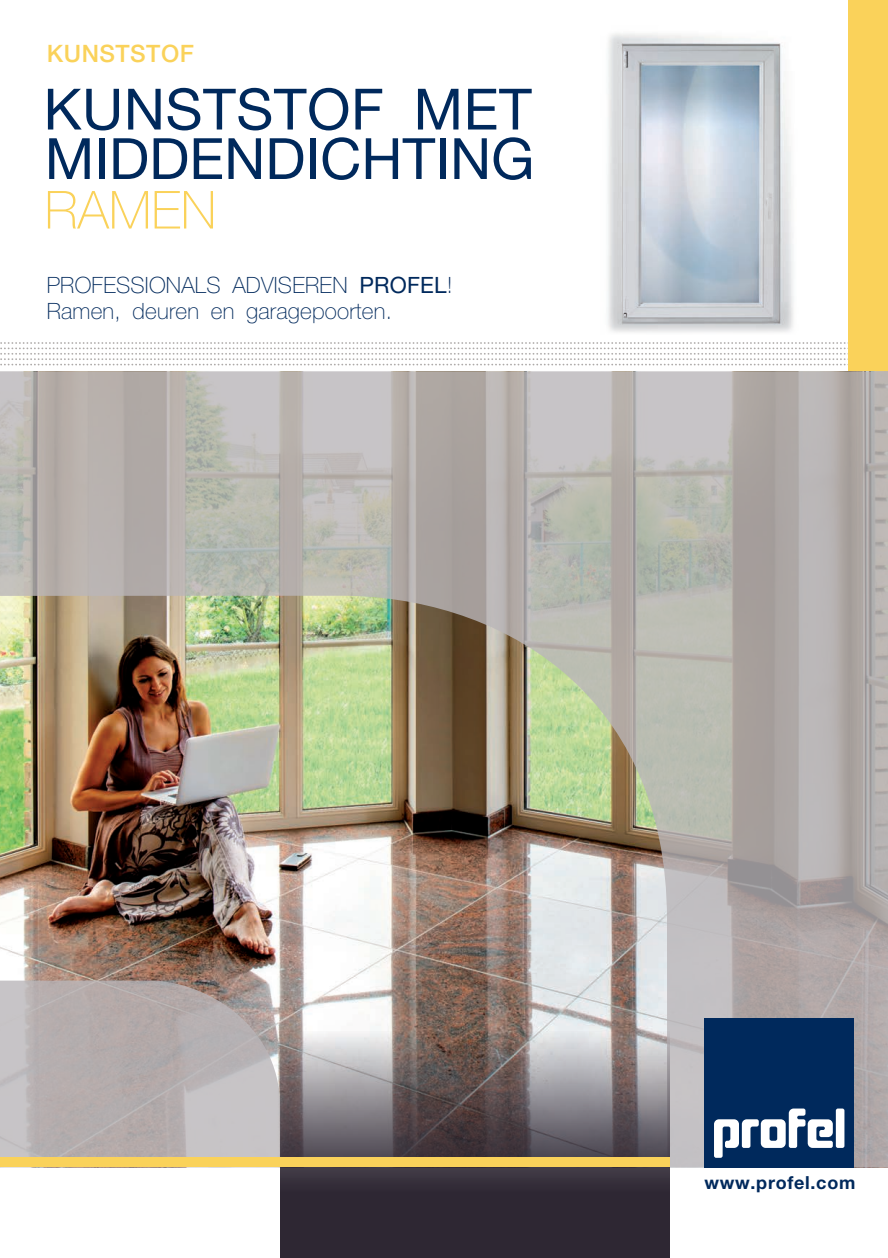
<style>
.page{position:relative;width:888px;height:1258px;background:#fff}
.page>*{position:absolute;margin:0;border:0;box-sizing:border-box;transform-origin:0 0}
.t1{font:57px/49.5px "Helvetica Neue";color:#00295c}
.t2{font:100 52.5px "Helvetica Neue";color:#fad25a}
.t3{font:500 24px "Helvetica Neue";letter-spacing:.02em;color:#fad25a}
.t4{font:100 22.5px/25.5px "Helvetica Neue";letter-spacing:.01em;color:#00295c}
.t5{font:700 18px "Helvetica Neue";letter-spacing:.04em;color:#00295c}
.s1{font-weight:400}
</style>
<div class="page">
<svg style="left:0;top:342px;width:848px;height:23px"></svg>
<div style="left:848px;top:0;width:40px;height:372px;background:#fad25a"></div>
<img style="left:607px;top:33px;width:187px;height:299px">
<img style="left:0;top:371px;width:888px;height:796px">
<div style="left:704px;top:1018px;width:150px;height:150px;background:#00295c"></div>
<div style="left:836px;top:1108px;width:8px;height:40px;background:#fff;border-radius:2px"></div>
<svg style="left:714px;top:1108px;width:119px;height:50px"></svg>
<svg style="left:280px;top:1031px;width:390px;height:227px"></svg>
<div style="left:0;top:1157px;width:670px;height:10px;background:#fad25a"></div>
<p class="t3" style="left:47px;top:39px;width:148px">KUNSTSTOF</p>
<h1 class="t1" style="left:43px;top:84px;width:492px">KUNSTSTOF MET<br>MIDDENDICHTING</h1>
<h2 class="t2" style="left:45px;top:181px;width:173px">RAMEN</h2>
<p class="t4" style="left:47px;top:273px;width:408px">PROFESSIONALS ADVISEREN <span class="s1">PROFEL</span>!<br>Ramen, deuren en garagepoorten.</p>
<p class="t5" style="left:704px;top:1172px;width:152px">www.profel.com</p>
</div>
